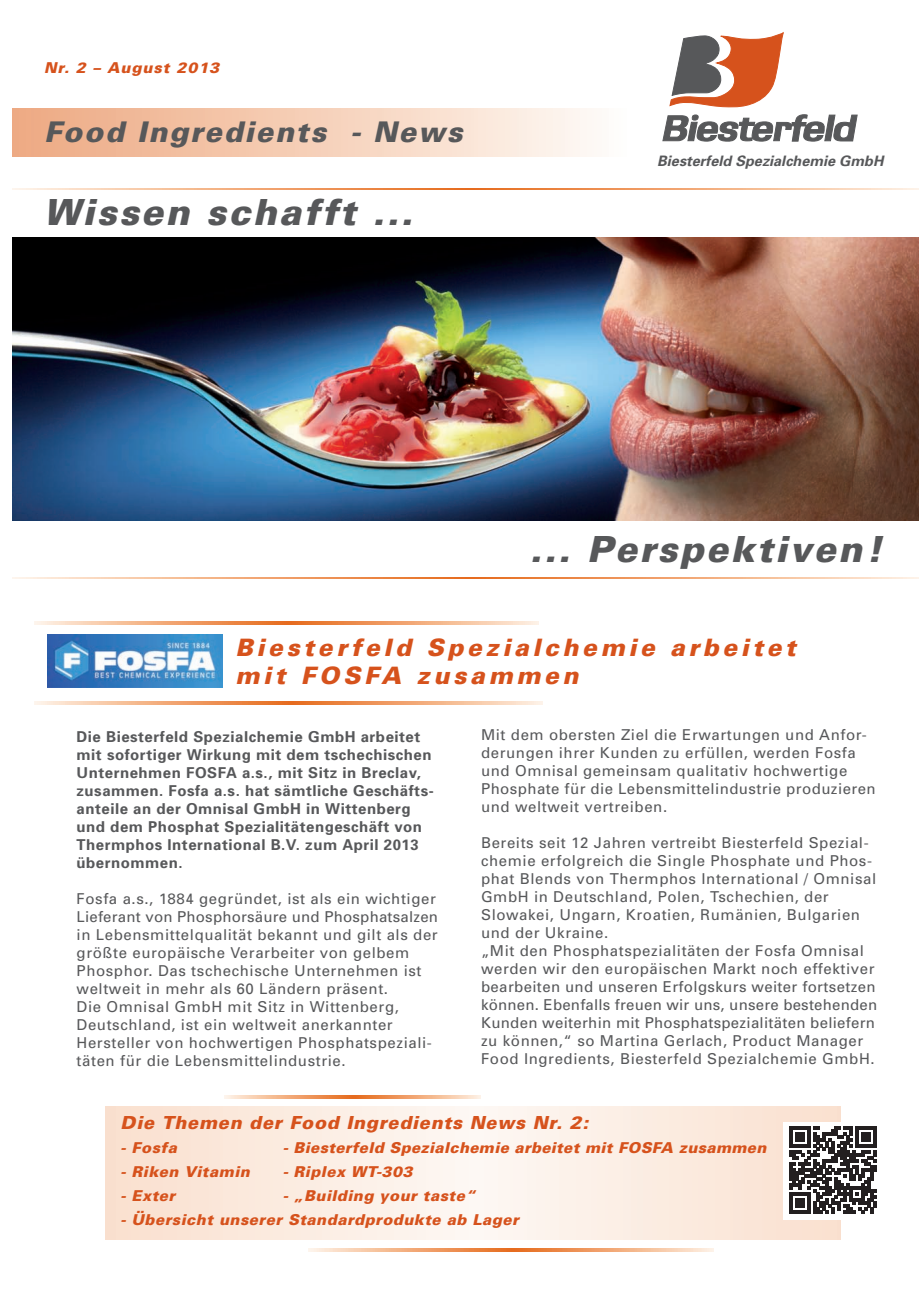
<style>
.page{position:relative;width:919px;height:1289px;background:#fff}
.page>*{position:absolute;margin:0;border:0;box-sizing:border-box;transform-origin:0 0}
.t1{font:italic 900 36px "Univers";letter-spacing:.065em;color:#57585a}
.t2{font:italic 900 28.5px "Univers";letter-spacing:.065em;color:#57585a}
.t3{font:italic 900 24px/28.5px "Univers";letter-spacing:.155em;color:#d6521c}
.t4{font:italic 900 18px "Univers";letter-spacing:.045em;color:#d6521c}
.t5{font:15px/18px "Univers";letter-spacing:.04em;color:#57585a}
.t6{font:700 15px/18px "Univers";letter-spacing:.035em;color:#57585a}
.t7{font:italic 900 15px "Univers";letter-spacing:.035em;color:#d6521c}
.t8{font:italic 900 15px "Univers";letter-spacing:.065em;color:#d6521c}
.t9{font:italic 700 14.4px "Univers";letter-spacing:.005em;color:#57585a}
</style>
<div class="page">
<svg style="left:309px;top:1248px;width:404px;height:3px"></svg>
<svg style="left:669px;top:32px;width:114px;height:75px"></svg>
<svg style="left:662px;top:115px;width:195px;height:26px"></svg>
<div style="left:13px;top:109px;width:613px;height:48px;background:linear-gradient(to right,#eda880,#fffbf8)"></div>
<img style="left:13px;top:237px;width:905px;height:283px">
<svg style="left:13px;top:188px;width:905px;height:2px;background:#f1ac7c"></svg>
<svg style="left:13px;top:577px;width:905px;height:1px"></svg>
<svg style="left:106px;top:1106px;width:734px;height:133px;background:#fbece1"></svg>
<svg style="left:225px;top:1095px;width:255px;height:3px"></svg>
<img style="left:47px;top:635px;width:176px;height:52px">
<svg style="left:34px;top:622px;width:505px;height:3px;background:#f1ab7c"></svg>
<svg style="left:34px;top:701px;width:508px;height:3px;background:#f1ab7c"></svg>
<div style="left:783px;top:1121px;width:99px;height:98px;background:#fff"></div>
<svg style="left:789px;top:1126px;width:87px;height:87px"></svg>
<p class="t8" style="left:44px;top:63px;width:177px">Nr. 2 – August 2013</p>
<h2 class="t2" style="left:44px;top:121px;width:420px">Food Ingredients - News</h2>
<h1 class="t1" style="left:44px;top:199px;width:370px">Wissen schafft ...</h1>
<p class="t9" style="left:657px;top:155px;width:228px">Biesterfeld Spezialchemie GmbH</p>
<h1 class="t1" style="left:529px;top:535px;width:354px">... Perspektiven!</h1>
<h3 class="t3" style="left:235px;top:635px;width:562px">Biesterfeld Spezialchemie arbeitet mit FOSFA zusammen</h3>
<p class="t6" style="left:77px;top:728px;width:358px">Die Biesterfeld Spezialchemie GmbH arbeitet mit sofortiger Wirkung mit dem tschechischen Unternehmen FOSFA a.s., mit Sitz in Breclav, zusammen. Fosfa a.s. hat sämtliche Geschäfts&shy;anteile an der Omnisal GmbH in Wittenberg und dem Phosphat Spezialitätengeschäft von Thermphos International B.V. zum April 2013 übernommen.</p>
<p class="t5" style="left:77px;top:890px;width:363px">Fosfa a.s., 1884 gegründet, ist als ein wichtiger Lieferant von Phosphorsäure und Phosphatsalzen in Lebensmittelqualität bekannt und gilt als der größte europäische Verarbeiter von gelbem Phosphor. Das tschechische Unternehmen ist weltweit in mehr als 60 Ländern präsent.<br>Die Omnisal GmbH mit Sitz in Wittenberg, Deutschland, ist ein weltweit anerkannter Hersteller von hochwertigen Phosphatspeziali&shy;täten für die Lebensmittelindustrie.</p>
<p class="t5" style="left:481px;top:726px;width:396px">Mit dem obersten Ziel die Erwartungen und Anfor&shy;derungen ihrer Kunden zu erfüllen, werden Fosfa und Omnisal gemeinsam qualitativ hochwertige Phosphate für die Lebensmittelindustrie produzieren und weltweit vertreiben.</p>
<p class="t5" style="left:481px;top:834px;width:397px">Bereits seit 12 Jahren vertreibt Biesterfeld Spezial&shy;chemie erfolgreich die Single Phosphate und Phos&shy;phat Blends von Thermphos International / Omnisal GmbH in Deutschland, Polen, Tschechien, der Slowakei, Ungarn, Kroatien, Rumänien, Bulgarien und der Ukraine.<br>„Mit den Phosphatspezialitäten der Fosfa Omnisal werden wir den europäischen Markt noch effektiver bearbeiten und unseren Erfolgskurs weiter fortsetzen können. Ebenfalls freuen wir uns, unsere bestehenden Kunden weiterhin mit Phosphatspezialitäten beliefern zu können,“ so Martina Gerlach, Product Manager Food Ingredients, Biesterfeld Spezialchemie GmbH.</p>
<p class="t4" style="left:120px;top:1115px;width:469px">Die Themen der Food Ingredients News Nr. 2:</p>
<p class="t7" style="left:120px;top:1141px;width:58px">- Fosfa</p>
<p class="t7" style="left:282px;top:1141px;width:485px">- Biesterfeld Spezialchemie arbeitet mit FOSFA zusammen</p>
<p class="t7" style="left:120px;top:1165px;width:131px">- Riken Vitamin</p>
<p class="t7" style="left:282px;top:1165px;width:131px">- Riplex WT-303</p>
<p class="t7" style="left:120px;top:1189px;width:56px">- Exter</p>
<p class="t7" style="left:282px;top:1189px;width:194px">- „Building your taste“</p>
<p class="t7" style="left:120px;top:1213px;width:399px">- Übersicht unserer Standardprodukte ab Lager</p>
</div>
